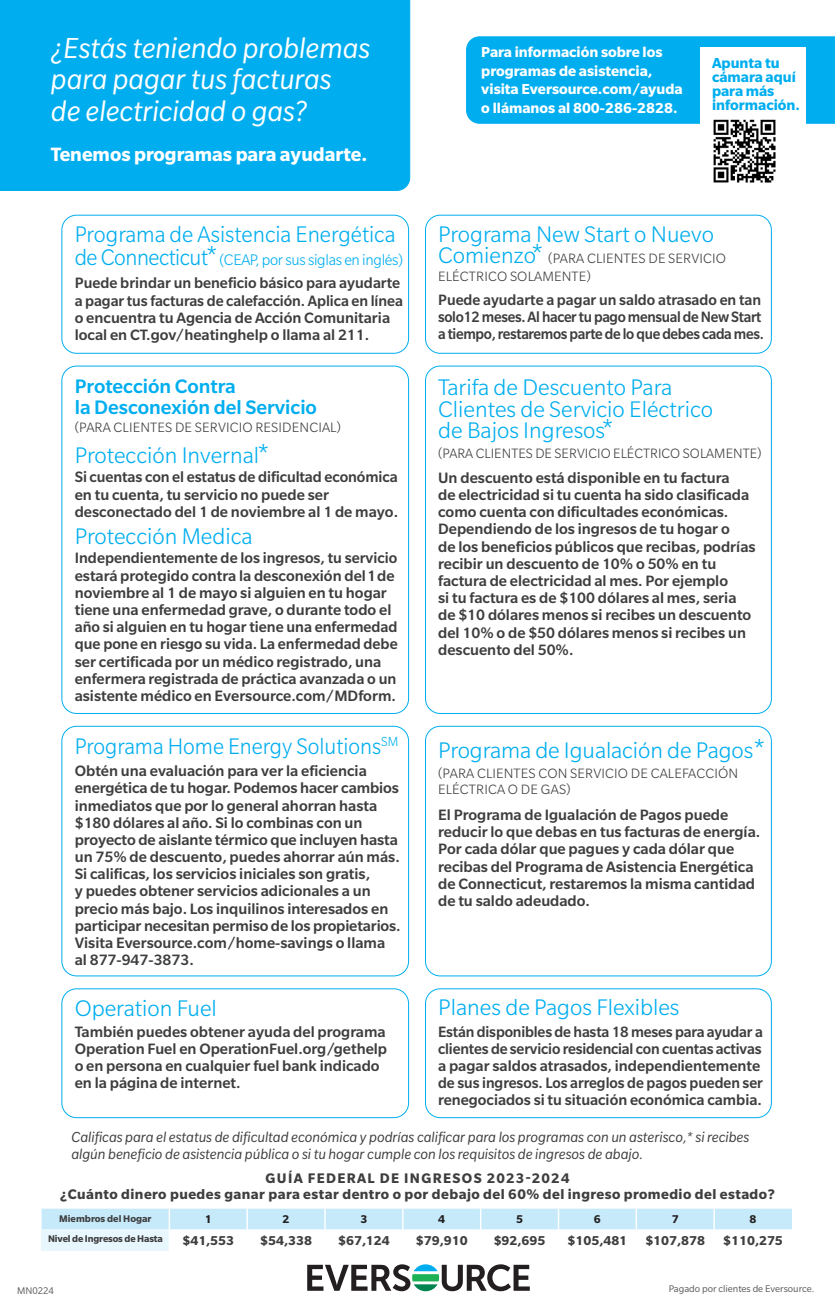
<style>
.page{position:relative;width:835px;height:1308px;background:#fff}
.page>*{position:absolute;margin:0;border:0;box-sizing:border-box;transform-origin:0 0}
.t1{font:italic 31.5px/31.5px "Slate Pro";color:#fff}
.t2{font:300 24.5px/21.3px "Slate Pro";color:#00aeef}
.t3{font:300 24.5px "Slate Pro";color:#00aeef;scale:.95 1}
.t4{font:500 21.35px/20.5px "Slate Pro";color:#00aeef}
.t5{font:700 21px "Slate Pro";color:#fff}
.t6{font:300 16.62px "Slate Pro";letter-spacing:-.02em;color:#00aeef}
.t7{font:500 16.45px/17.2px "Slate Pro";color:#3e3e3f}
.t8{font:500 16.45px/17.2px "Slate Pro";color:#3e3e3f;scale:.96 1}
.t9{font:500 16.45px/17.2px "Slate Pro";letter-spacing:-.02em;color:#3e3e3f}
.t10{font:italic 15.75px/17.2px "Slate Pro";color:#3e3e3f}
.t11{font:700 15.75px/18.4px "Slate Pro";color:#fff}
.t12{font:700 15.75px/14px "Slate Pro";color:#00aeef}
.t13{font:700 15.05px "Slate Pro";letter-spacing:.03em;color:#3e3e3f}
.t14{font:700 15.05px "Slate Pro";letter-spacing:.09em;color:#3e3e3f}
.t15{font:300 14.7px/18px "Slate Pro";letter-spacing:.01em;color:#3e3e3f}
.t16{font:700 14px "Slate Pro";color:#3e3e3f}
.t17{font:700 12.25px "Slate Pro";color:#231f20}
.t18{font:700 10.5px "Slate Pro";letter-spacing:-.01em;color:#3e3e3f}
.t19{font:10.5px "Slate Pro";color:#57585a}
.s1{font-size:24.5px}
.s2{font-size:29.75px}
.s3{font-size:24.5px;color:#00aeef}
.s4{font-size:29.75px;color:#00aeef}
</style>
<div class="page">
<svg style="left:307px;top:1264px;width:223px;height:26px"></svg>
<div style="left:0;top:0;width:410px;height:191px;background:#00aeef"></div>
<svg style="left:42px;top:1208px;width:750px;height:42px"></svg>
<hr style="left:635px;top:1229px;width:2px;height:21px;background:#fff">
<hr style="left:713px;top:1229px;width:2px;height:21px;background:#fff">
<div style="left:425px;top:988px;width:347px;height:129px;border:1px solid #00aeef;border-radius:15px"></div>
<div style="left:425px;top:215px;width:347px;height:139px;border:1px solid #00aeef;border-radius:15px"></div>
<div style="left:61px;top:215px;width:348px;height:139px;border:1px solid #00aeef;border-radius:15px"></div>
<div style="left:61px;top:365px;width:348px;height:348px;border:1px solid #00aeef;border-radius:15px"></div>
<div style="left:425px;top:725px;width:347px;height:251px;border:1px solid #00aeef;border-radius:15px"></div>
<div style="left:425px;top:365px;width:347px;height:348px;border:1px solid #00aeef;border-radius:15px"></div>
<div style="left:61px;top:988px;width:348px;height:129px;border:1px solid #00aeef;border-radius:15px"></div>
<div style="left:61px;top:725px;width:348px;height:251px;border:1px solid #00aeef;border-radius:15px"></div>
<div style="left:466px;top:37px;width:369px;height:86px;background:#00aeef"></div>
<div style="left:700px;top:47px;width:105px;height:149px;background:#fff"></div>
<img style="left:713px;top:119px;width:63px;height:64px">
<p class="t1" style="left:51px;top:32px;width:320px">¿Estás teniendo problemas para pagar tus facturas<br>de electricidad o gas?</p>
<p class="t5" style="left:51px;top:143px;width:318px">Tenemos programas para ayudarte.</p>
<p class="t2" style="left:75px;top:223px;width:322px">Programa de Asistencia Energética</p>
<p class="t6" style="left:75px;top:251px;width:330px"><span class="s1">de Connecticut</span><span class="s2">*</span>(CEAP, por sus siglas en inglés)</p>
<p class="t7" style="left:75px;top:274px;width:330px">Puede brindar un beneficio básico para ayudarte a pagar tus facturas de calefacción. Aplica en línea o encuentra tu Agencia de Acción Comunitaria local en CT.gov/heatinghelp o llama al 211.</p>
<p class="t4" style="left:75px;top:376px;width:244px">Protección Contra<br>la Desconexión del Servicio</p>
<p class="t15" style="left:75px;top:418px;width:268px">(PARA CLIENTES DE SERVICIO RESIDENCIAL)</p>
<p class="t2" style="left:75px;top:444px;width:197px">Protección Invernal<span class="s2">*</span></p>
<p class="t7" style="left:75px;top:468px;width:325px">Si cuentas con el estatus de dificultad económica en tu cuenta, tu servicio no puede ser desconectado del 1 de noviembre al 1 de mayo.</p>
<p class="t2" style="left:75px;top:525px;width:179px">Protección Medica</p>
<p class="t7" style="left:75px;top:549px;width:324px">Independientemente de los ingresos, tu servicio estará protegido contra la desconexión del 1 de noviembre al 1 de mayo si alguien en tu hogar tiene una enfermedad grave, o durante todo el año si alguien en tu hogar tiene una enfermedad que pone en riesgo su vida. La enfermedad debe ser certificada por un médico registrado, una enfermera registrada de práctica avanzada o un asistente médico en Eversource.com/MDform.</p>
<p class="t3" style="left:75px;top:733px;width:342px">Programa Home Energy Solutions<sup>SM</sup></p>
<p class="t7" style="left:75px;top:762px;width:327px">Obtén una evaluación para ver la eficiencia energética de tu hogar. Podemos hacer cambios inmediatos que por lo general ahorran hasta $180 dólares al año. Si lo combinas con un proyecto de aislante térmico que incluyen hasta un 75% de descuento, puedes ahorrar aún más.<br>Si calificas, los servicios iniciales son gratis,<br>y puedes obtener servicios adicionales a un precio más bajo. Los inquilinos interesados en participar necesitan permiso de los propietarios.<br>Visita Eversource.com/home-savings o llama al 877-947-3873.</p>
<p class="t2" style="left:75px;top:997px;width:144px">Operation Fuel</p>
<p class="t7" style="left:75px;top:1022px;width:314px">También puedes obtener ayuda del programa Operation Fuel en OperationFuel.org/gethelp o en persona en cualquier fuel bank indicado en la página de internet.</p>
<p class="t11" style="left:481px;top:43px;width:203px">Para información sobre los programas de asistencia, visita Eversource.com/ayuda o llámanos al 800-286-2828.</p>
<p class="t12" style="left:712px;top:55px;width:90px">Apunta tu cámara aquí para más información.</p>
<p class="t2" style="left:438px;top:223px;width:277px">Programa New Start o Nuevo</p>
<p class="t15" style="left:438px;top:249px;width:289px"><span class="s3">Comienzo</span><span class="s4">*</span> (PARA CLIENTES DE SERVICIO<br>ELÉCTRICO SOLAMENTE)</p>
<p class="t9" style="left:438px;top:291px;width:327px">Puede ayudarte a pagar un saldo atrasado en tan solo12 meses. Al hacer tu pago mensual de New Start a tiempo, restaremos parte de lo que debes cada mes.</p>
<p class="t2" style="left:438px;top:376px;width:276px">Tarifa de Descuento Para<br>Clientes de Servicio Eléctrico de Bajos Ingresos<span class="s2">*</span></p>
<p class="t15" style="left:438px;top:444px;width:325px">(PARA CLIENTES DE SERVICIO ELÉCTRICO SOLAMENTE)</p>
<p class="t7" style="left:438px;top:469px;width:319px">Un descuento está disponible en tu factura<br>de electricidad si tu cuenta ha sido clasificada como cuenta con dificultades económicas.<br>Dependiendo de los ingresos de tu hogar o<br>de los beneficios públicos que recibas, podrías recibir un descuento de 10% o 50% en tu factura de electricidad al mes. Por ejemplo<br>si tu factura es de $100 dólares al mes, seria de $10 dólares menos si recibes un descuento del 10% o de $50 dólares menos si recibes un descuento del 50%.</p>
<p class="t2" style="left:438px;top:739px;width:329px">Programa de Igualación de Pagos<span class="s2">*</span></p>
<p class="t15" style="left:438px;top:765px;width:301px;line-height:16.4px">(PARA CLIENTES CON SERVICIO DE CALEFACCIÓN<br>ELÉCTRICA O DE GAS)</p>
<p class="t7" style="left:438px;top:806px;width:324px">El Programa de Igualación de Pagos puede reducir lo que debas en tus facturas de energía.<br>Por cada dólar que pagues y cada dólar que recibas del Programa de Asistencia Energética de Connecticut, restaremos la misma cantidad de tu saldo adeudado.</p>
<p class="t2" style="left:438px;top:996px;width:243px">Planes de Pagos Flexibles</p>
<p class="t8" style="left:438px;top:1022px;width:340px">Están disponibles de hasta 18 meses para ayudar a clientes de servicio residencial con cuentas activas a pagar saldos atrasados, independientemente de sus ingresos. Los arreglos de pagos pueden ser renegociados si tu situación económica cambia.</p>
<p class="t10" style="left:71px;top:1127px;width:679px">Calificas para el estatus de dificultad económica y podrías calificar para los programas con un asterisco,* si recibes algún beneficio de asistencia pública o si tu hogar cumple con los requisitos de ingresos de abajo.</p>
<p class="t14" style="left:265px;top:1169px;width:305px">GUÍA FEDERAL DE INGRESOS 2023-2024</p>
<p class="t13" style="left:60px;top:1185px;width:716px">¿Cuánto dinero puedes ganar para estar dentro o por debajo del 60% del ingreso promedio del estado?</p>
<p class="t18" style="left:59px;top:1212px;width:94px">Miembros del Hogar</p>
<p class="t17" style="left:205px;top:1212px;width:8px">1</p>
<p class="t17" style="left:283px;top:1212px;width:8px">2</p>
<p class="t17" style="left:360px;top:1212px;width:8px">3</p>
<p class="t17" style="left:438px;top:1212px;width:8px">4</p>
<p class="t17" style="left:516px;top:1212px;width:8px">5</p>
<p class="t17" style="left:594px;top:1212px;width:8px">6</p>
<p class="t17" style="left:672px;top:1212px;width:8px">7</p>
<p class="t17" style="left:749px;top:1212px;width:8px">8</p>
<p class="t18" style="left:48px;top:1233px;width:116px">Nivel de Ingresos de Hasta</p>
<p class="t16" style="left:182px;top:1232px;width:53px">$41,553</p>
<p class="t16" style="left:260px;top:1232px;width:53px">$54,338</p>
<p class="t16" style="left:338px;top:1232px;width:53px">$67,124</p>
<p class="t16" style="left:416px;top:1232px;width:53px">$79,910</p>
<p class="t16" style="left:494px;top:1232px;width:53px">$92,695</p>
<p class="t16" style="left:567px;top:1232px;width:61px">$105,481</p>
<p class="t16" style="left:645px;top:1232px;width:61px">$107,878</p>
<p class="t16" style="left:723px;top:1232px;width:61px">$110,275</p>
<p class="t19" style="left:17px;top:1284px;width:38px">MN0224</p>
<p class="t19" style="left:669px;top:1283px;width:147px">Pagado por clientes de Eversource.</p>
</div>
